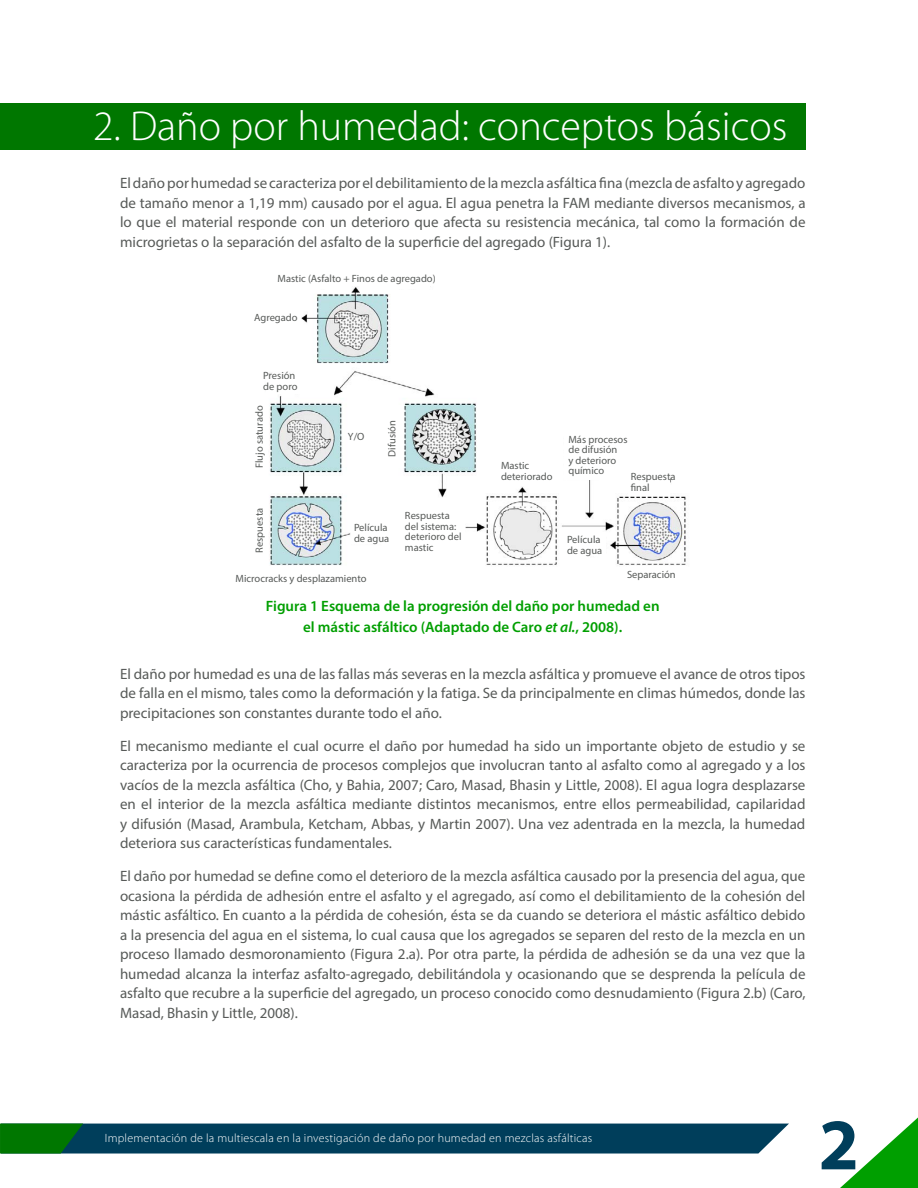
<style>
.page{position:relative;width:918px;height:1188px;background:#fff}
.page>*{position:absolute;margin:0;border:0;box-sizing:border-box;transform-origin:0 0}
.t1{font:700 73.05px "Myriad Pro";color:#003e5b}
.t2{font:300 42px "Myriad Pro";color:#fff}
.t3{font:15px/19.5px "Myriad Pro";color:#575a58;text-align:justify}
.t4{font:600 15px/21px "Myriad Pro";color:#009f00;text-align:center}
.t5{font:300 12px "Myriad Pro";letter-spacing:.02em;color:#fff}
.t6{font:10.5px/10.5px "Myriad Pro";color:#575a58}
.s1{font-style:italic}
</style>
<div class="page">
<svg style="left:840px;top:1118px;width:78px;height:70px"></svg>
<svg style="left:0;top:1124px;width:789px;height:30px;background:#084958"></svg>
<div style="left:0;top:104px;width:806px;height:46px;background:#070"></div>
<img style="left:268px;top:287px;width:418px;height:278px">
<div style="left:266px;top:374px;width:36px;height:20px;background:#fff"></div>
<div style="left:259px;top:307px;width:42px;height:20px;background:#fff"></div>
<div style="left:501px;top:463px;width:49px;height:23px;background:#fff"></div>
<div style="left:351px;top:424px;width:30px;height:22px;background:#fff"></div>
<div style="left:351px;top:520px;width:49px;height:24px;background:#fff"></div>
<div style="left:570px;top:532px;width:36px;height:23px;background:#fff"></div>
<div style="left:628px;top:472px;width:42px;height:24px;background:#fff"></div>
<div style="left:390px;top:406px;width:14px;height:62px;background:#fff"></div>
<div style="left:564px;top:433px;width:58px;height:47px;background:#fff"></div>
<div style="left:406px;top:504px;width:59px;height:46px;background:#fff"></div>
<div style="left:310px;top:283px;width:16px;height:6px;background:#fff"></div>
<div style="left:388px;top:283px;width:42px;height:6px;background:#fff"></div>
<h2 class="t2" style="left:93px;top:103px;width:696px">2. Daño por humedad: conceptos básicos</h2>
<p class="t3" style="left:120px;top:173px;width:687px">El daño por humedad se caracteriza por el debilitamiento de la mezcla asfáltica fina (mezcla de asfalto y agregado de tamaño menor a 1,19 mm) causado por el agua. El agua penetra la FAM mediante diversos mecanismos, a lo que el material responde con un deterioro que afecta su resistencia mecánica, tal como la formación de microgrietas o la separación del asfalto de la superficie del agregado (Figura 1).</p>
<p class="t6" style="left:278px;top:273px;width:160px">Mastic (Asfalto + Finos de agregado)</p>
<p class="t6" style="left:254px;top:312px;width:45px">Agregado</p>
<p class="t6" style="left:263px;top:370px;width:36px">Presión de poro</p>
<p class="t6" style="left:254px;top:468px;width:64px;rotate:-90deg">Flujo saturado</p>
<p class="t6" style="left:254px;top:553px;width:46px;rotate:-90deg">Respuesta</p>
<p class="t6" style="left:348px;top:431px;width:18px">Y/O</p>
<p class="t6" style="left:387px;top:457px;width:38px;rotate:-90deg">Difusión</p>
<p class="t6" style="left:354px;top:522px;width:37px">Película de agua</p>
<p class="t6" style="left:405px;top:510px;width:58px">Respuesta del sistema: deterioro del mastic</p>
<p class="t6" style="left:501px;top:460px;width:53px">Mastic deteriorado</p>
<p class="t6" style="left:568px;top:434px;width:60px">Más procesos de difusión<br>y deterioro químico</p>
<p class="t6" style="left:631px;top:471px;width:46px">Respuesta final</p>
<p class="t6" style="left:567px;top:534px;width:37px">Película de agua</p>
<p class="t6" style="left:236px;top:573px;width:132px">Microcracks y desplazamiento</p>
<p class="t6" style="left:627px;top:569px;width:50px">Separación</p>
<p class="t4" style="left:266px;top:595px;width:395px">Figura 1 Esquema de la progresión del daño por humedad en el mástic asfáltico (Adaptado de Caro <span class="s1">et al.</span>, 2008).</p>
<p class="t3" style="left:120px;top:664px;width:687px">El daño por humedad es una de las fallas más severas en la mezcla asfáltica y promueve el avance de otros tipos de falla en el mismo, tales como la deformación y la fatiga. Se da principalmente en climas húmedos, donde las precipitaciones son constantes durante todo el año.</p>
<p class="t3" style="left:120px;top:736px;width:687px">El mecanismo mediante el cual ocurre el daño por humedad ha sido un importante objeto de estudio y se caracteriza por la ocurrencia de procesos complejos que involucran tanto al asfalto como al agregado y a los vacíos de la mezcla asfáltica (Cho, y Bahia, 2007; Caro, Masad, Bhasin y Little, 2008). El agua logra desplazarse en el interior de la mezcla asfáltica mediante distintos mecanismos, entre ellos permeabilidad, capilaridad y difusión (Masad, Arambula, Ketcham, Abbas, y Martin 2007). Una vez adentrada en la mezcla, la humedad deteriora sus características fundamentales.</p>
<p class="t3" style="left:120px;top:866px;width:687px">El daño por humedad se define como el deterioro de la mezcla asfáltica causado por la presencia del agua, que ocasiona la pérdida de adhesión entre el asfalto y el agregado, así como el debilitamiento de la cohesión del mástic asfáltico. En cuanto a la pérdida de cohesión, ésta se da cuando se deteriora el mástic asfáltico debido a la presencia del agua en el sistema, lo cual causa que los agregados se separen del resto de la mezcla en un proceso llamado desmoronamiento (Figura 2.a). Por otra parte, la pérdida de adhesión se da una vez que la humedad alcanza la interfaz asfalto-agregado, debilitándola y ocasionando que se desprenda la película de asfalto que recubre a la superficie del agregado, un proceso conocido como desnudamiento (Figura 2.b) (Caro, Masad, Bhasin y Little, 2008).</p>
<p class="t5" style="left:105px;top:1131px;width:489px">Implementación de la multiescala en la investigación de daño por humedad en mezclas asfálticas</p>
<h1 class="t1" style="left:819px;top:1097px;width:42px">2</h1>
</div>
